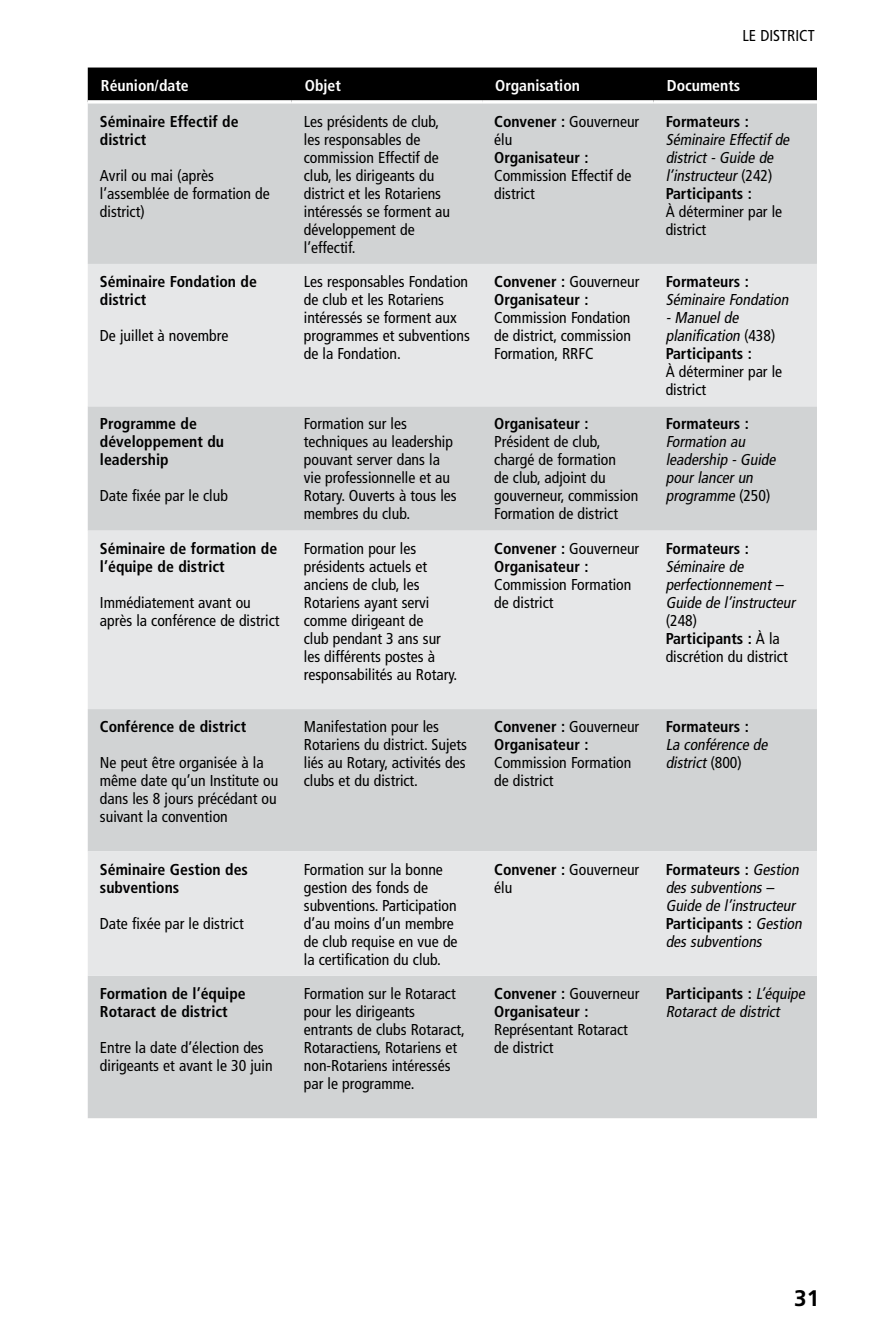
<style>
.page{position:relative;width:871px;height:1327px;background:#fff}
.page>*{position:absolute;margin:0;border:0;box-sizing:border-box;transform-origin:0 0}
.t1{font:700 22.5px "Frutiger LT Std";color:#000}
.t2{font:condensed 15.75px/18px "Frutiger LT Std";color:#000}
.t3{font:700 condensed 15.75px/18px "Frutiger LT Std";color:#000}
.t4{font:italic condensed 15.75px/18px "Frutiger LT Std";color:#000}
.t5{font:700 condensed 15.75px "Frutiger LT Std";color:#fff}
.s1{font-weight:700}
.s2{font-style:normal}
.s3{font-weight:700;font-style:normal}
.s4{font-weight:400}
</style>
<div class="page">
<div style="left:88px;top:68px;width:729px;height:32px;background:#000"></div>
<div style="left:88px;top:104px;width:729px;height:1014px;background:#d1d3d4"></div>
<svg style="left:88px;top:264px;width:729px;height:711px;background:#dedfe0"></svg>
<svg style="left:88px;top:100px;width:204px;height:4px"></svg>
<svg style="left:292px;top:100px;width:190px;height:4px"></svg>
<svg style="left:482px;top:100px;width:171px;height:4px"></svg>
<svg style="left:653px;top:100px;width:164px;height:4px"></svg>
<p class="t2" style="left:742px;top:27px;width:74px">LE DISTRICT</p>
<p class="t5" style="left:101px;top:76px;width:89px">Réunion/date</p>
<p class="t5" style="left:305px;top:76px;width:38px">Objet</p>
<p class="t5" style="left:495px;top:76px;width:86px">Organisation</p>
<p class="t5" style="left:667px;top:76px;width:75px">Documents</p>
<p class="t3" style="left:100px;top:112px;width:140px">Séminaire Effectif de district</p>
<p class="t2" style="left:100px;top:166px;width:171px">Avril ou mai (après l’assemblée de formation de district)</p>
<p class="t2" style="left:304px;top:112px;width:148px">Les présidents de club, les responsables de commission Effectif de club, les dirigeants du district et les Rotariens intéressés se forment au développement de l’effectif.</p>
<p class="t2" style="left:494px;top:112px;width:146px"><span class="s1">Convener :</span> Gouverneur élu</p>
<p class="t3" style="left:666px;top:112px;width:85px">Formateurs :</p>
<p class="t4" style="left:666px;top:130px;width:128px">Séminaire Effectifde district-Guide de l’instructeur<span class="s2">( 2 4 2 )<br></span><span class="s3">Participants :</span></p>
<p class="t2" style="left:666px;top:202px;width:118px">À déterminer par le district</p>
<p class="t3" style="left:494px;top:148px;width:96px">Organisateur :</p>
<p class="t2" style="left:494px;top:166px;width:139px">Commission Effectif de district</p>
<p class="t3" style="left:100px;top:272px;width:158px">Séminaire Fondation de district</p>
<p class="t2" style="left:100px;top:327px;width:130px">De juillet à novembre</p>
<p class="t3" style="left:100px;top:415px;width:126px">Programme de développement du leadership</p>
<p class="t2" style="left:100px;top:487px;width:130px">Date fixée par le club</p>
<p class="t3" style="left:100px;top:539px;width:179px">Séminaire de formation de l’équipe de district</p>
<p class="t2" style="left:100px;top:593px;width:181px">Immédiatement avant ou après la conférence de district</p>
<p class="t3" style="left:100px;top:717px;width:148px">Conférence de district</p>
<p class="t2" style="left:100px;top:753px;width:180px">Ne peut être organisée à la même date qu’un Institute ou dans les 8 jours précédant ou suivant la convention</p>
<p class="t3" style="left:100px;top:860px;width:150px">Séminaire Gestion des subventions</p>
<p class="t2" style="left:100px;top:914px;width:145px">Date fixée par le district</p>
<p class="t3" style="left:100px;top:984px;width:147px">Formation de l’équipe<br>Rotaract de district</p>
<p class="t2" style="left:100px;top:1038px;width:174px">Entre la date d’élection des dirigeants et avant le 30 juin</p>
<p class="t2" style="left:304px;top:273px;width:168px">Les responsables Fondation de club et les Rotariens intéressés se forment aux programmes et subventions de la Fondation.</p>
<p class="t3" style="left:494px;top:272px;width:147px">Convener : <span class="s4">Gouverneur<br></span>Organisateur :</p>
<p class="t2" style="left:494px;top:309px;width:138px;text-align:justify">Commission Fondation de district, commission Formation, RRFC</p>
<p class="t2" style="left:304px;top:415px;width:154px">Formation sur les techniques au leadership pouvant server dans la vie professionnelle et au<br>Rotary. Ouverts à tous les membres du club.</p>
<p class="t3" style="left:494px;top:415px;width:96px">Organisateur :</p>
<p class="t2" style="left:494px;top:433px;width:146px">Président de club, chargé de formation<br>de club, adjoint du gouverneur, commission<br>Formation de district</p>
<p class="t2" style="left:304px;top:539px;width:155px">Formation pour les présidents actuels et anciens de club, les<br>Rotariens ayant servi comme dirigeant de<br>club pendant 3 ans sur les différents postes à responsabilités au Rotary.</p>
<p class="t3" style="left:494px;top:539px;width:146px">Convener : <span class="s4">Gouverneur<br></span>Organisateur :</p>
<p class="t2" style="left:494px;top:575px;width:139px">Commission Formation de district</p>
<p class="t2" style="left:304px;top:717px;width:165px">Manifestation pour les<br>Rotariens du district. Sujets liés au Rotary, activités des clubs et du district.</p>
<p class="t3" style="left:494px;top:717px;width:146px">Convener : <span class="s4">Gouverneur<br></span>Organisateur :</p>
<p class="t2" style="left:494px;top:753px;width:139px">Commission Formation de district</p>
<p class="t3" style="left:666px;top:272px;width:85px">Formateurs :</p>
<p class="t4" style="left:666px;top:291px;width:127px">Séminaire Fondation -Manuelde planification <span class="s2">( 4 3 8 )<br></span><span class="s3">Participants :</span></p>
<p class="t2" style="left:666px;top:363px;width:118px">À déterminer par le district</p>
<p class="t3" style="left:666px;top:415px;width:85px">Formateurs :</p>
<p class="t4" style="left:666px;top:433px;width:115px">Formation au leadership -Guide pourlancerun programme <span class="s2">( 2 5 0 )</span></p>
<p class="t3" style="left:666px;top:539px;width:85px">Formateurs :</p>
<p class="t4" style="left:666px;top:557px;width:134px">Séminaire de perfectionnement–<br>Guide de l’instructeur</p>
<p class="t2" style="left:666px;top:611px;width:124px">(248)<br><span class="s1">Participants :</span> À la discrétion du district</p>
<p class="t3" style="left:666px;top:717px;width:85px">Formateurs :</p>
<p class="t4" style="left:666px;top:735px;width:106px">La conférence de district<span class="s2">( 8 0 0 )</span></p>
<p class="t2" style="left:304px;top:860px;width:155px">Formation sur la bonne gestion des fonds de subventions. Participation d’au moins d’un membre de club requise en vue de la certification du club.</p>
<p class="t2" style="left:494px;top:860px;width:146px"><span class="s1">Convener :</span> Gouverneur élu</p>
<p class="t4" style="left:666px;top:860px;width:141px"><span class="s3">Formateurs :</span> Gestion dessubventions–<br>Guide de l’instructeur<br><span class="s3">Participants :</span> Gestion dessubventions</p>
<p class="t2" style="left:304px;top:984px;width:163px">Formation sur le Rotaract pour les dirigeants entrants de clubs Rotaract,<br>Rotaractiens, Rotariens et non-Rotariens intéressés par le programme.</p>
<p class="t3" style="left:494px;top:984px;width:147px">Convener : <span class="s4">Gouverneur<br></span>Organisateur :</p>
<p class="t2" style="left:494px;top:1020px;width:135px">Représentant Rotaract de district</p>
<p class="t4" style="left:666px;top:984px;width:144px"><span class="s3">Participants :</span> L’équipe<br>Rotaractde district</p>
<h1 class="t1" style="left:794px;top:1284px;width:27px">31</h1>
</div>
